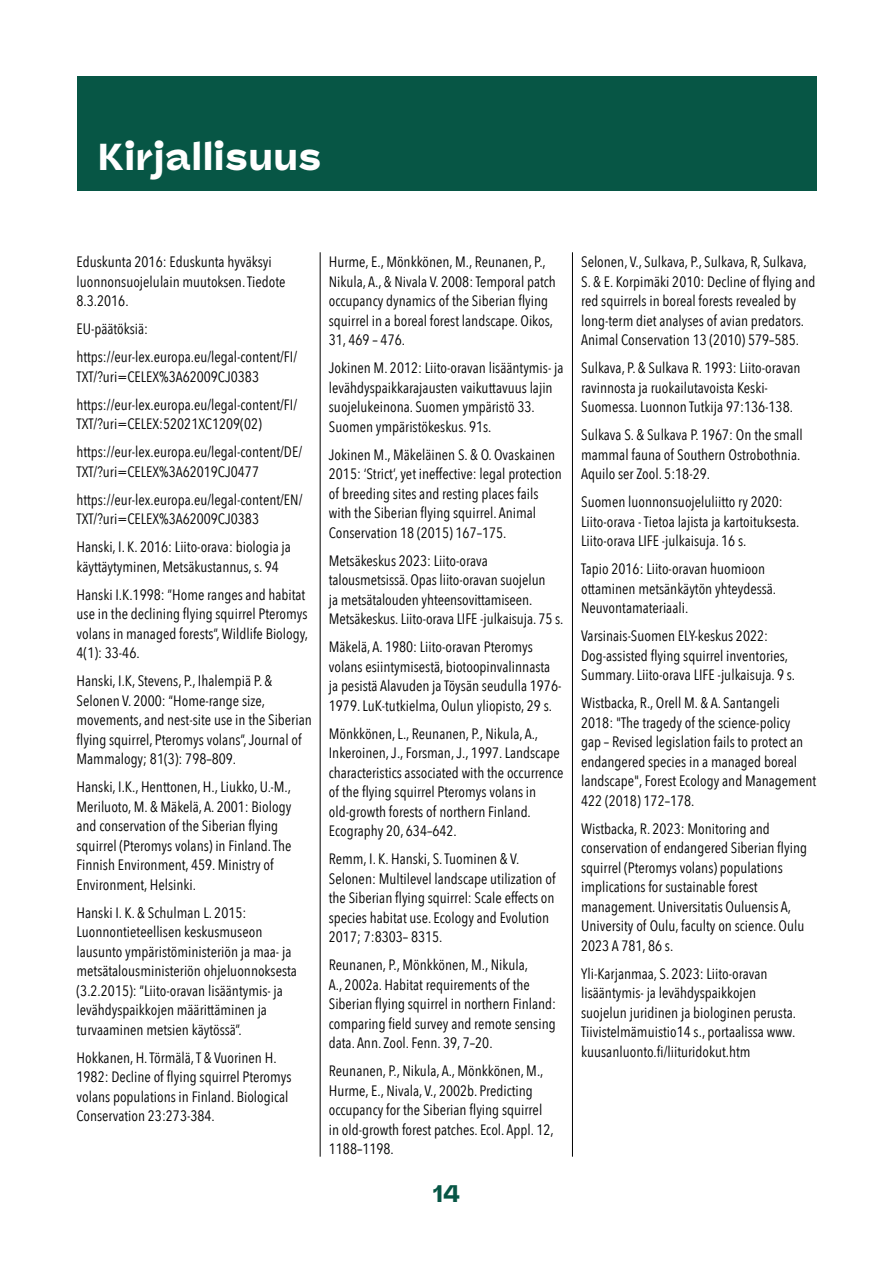
<style>
.page{position:relative;width:893px;height:1263px;background:#fff}
.page>*{position:absolute;margin:0;border:0;box-sizing:border-box;transform-origin:0 0}
.t1{font:900 37.5px "Panel Sans";letter-spacing:.01em;color:#fff}
.t2{font:900 24px "Panel Sans";color:#075645}
.t3{font:15px/19.5px "Avenir Next Condensed";color:#000}
</style>
<div class="page">
<div style="left:77px;top:77px;width:739px;height:114px;background:#075645"></div>
<hr style="left:320px;top:252px;width:1px;height:905px;background:#000">
<hr style="left:572px;top:252px;width:1px;height:905px;background:#000">
<h1 class="t1" style="left:98px;top:135px;width:225px">Kirjallisuus</h1>
<p class="t3" style="left:77px;top:252px;width:211px">Eduskunta 2016: Eduskunta hyväksyi luonnonsuojelulain muutoksen. Tiedote<br>8.3.2016.</p>
<p class="t3" style="left:77px;top:314px;width:222px;line-height:28px">EU-päätöksiä: https://eur-lex.europa.eu/legal-content/FI/</p>
<p class="t3" style="left:77px;top:362px;width:222px;line-height:28px">TXT/?uri=CELEX%3A62009CJ0383 https://eur-lex.europa.eu/legal-content/FI/</p>
<p class="t3" style="left:77px;top:409px;width:227px;line-height:28px">TXT/?uri=CELEX:52021XC1209(02) https://eur-lex.europa.eu/legal-content/DE/</p>
<p class="t3" style="left:77px;top:457px;width:227px;line-height:28px">TXT/?uri=CELEX%3A62019CJ0477 https://eur-lex.europa.eu/legal-content/EN/</p>
<p class="t3" style="left:77px;top:504px;width:216px;line-height:28px">TXT/?uri=CELEX%3A62009CJ0383<br>Hanski, I. K. 2016: Liito-orava: biologia ja</p>
<p class="t3" style="left:77px;top:552px;width:230px;line-height:28px">käyttäytyminen, Metsäkustannus, s. 94<br>Hanski I.K.1998: ”Home ranges and habitat</p>
<p class="t3" style="left:77px;top:604px;width:233px;text-align:justify">use in the declining flying squirrel Pteromys volans in managed forests”, Wildlife Biology, 4(1): 33-46.</p>
<p class="t3" style="left:77px;top:671px;width:237px">Hanski, I.K, Stevens, P., Ihalempiä P. &amp; Selonen V. 2000: “Home-range size, movements, and nest-site use in the Siberian flying squirrel, Pteromys volans”, Journal of Mammalogy; 81(3): 798–809.</p>
<p class="t3" style="left:77px;top:777px;width:216px">Hanski, I.K., Henttonen, H., Liukko, U.-M., Meriluoto, M. &amp; Mäkelä, A. 2001: Biology and conservation of the Siberian flying squirrel (Pteromys volans) in Finland. The Finnish Environment, 459. Ministry of Environment, Helsinki.</p>
<p class="t3" style="left:77px;top:902px;width:222px">Hanski I. K. &amp; Schulman L. 2015:<br>Luonnontieteellisen keskusmuseon lausunto ympäristöministeriön ja maa- ja metsätalousministeriön ohjeluonnoksesta (3.2.2015): ”Liito-oravan lisääntymis- ja levähdyspaikkojen määrittäminen ja turvaaminen metsien käytössä”.</p>
<p class="t3" style="left:77px;top:1047px;width:217px">Hokkanen, H. Törmälä, T &amp; Vuorinen H.<br>1982: Decline of flying squirrel Pteromys volans populations in Finland. Biological Conservation 23:273-384.</p>
<p class="t3" style="left:329px;top:252px;width:229px">Hurme, E., Mönkkönen, M., Reunanen, P., Nikula, A., &amp; Nivala V. 2008: Temporal patch occupancy dynamics of the Siberian flying squirrel in a boreal forest landscape. Oikos, 31, 469 – 476.</p>
<p class="t3" style="left:329px;top:358px;width:236px">Jokinen M. 2012: Liito-oravan lisääntymis- ja levähdyspaikkarajausten vaikuttavuus lajin suojelukeinona. Suomen ympäristö 33.<br>Suomen ympäristökeskus. 91s.</p>
<p class="t3" style="left:329px;top:444px;width:234px">Jokinen M., Mäkeläinen S. &amp; O. Ovaskainen 2015: ‘Strict’, yet ineffective: legal protection of breeding sites and resting places fails with the Siberian flying squirrel. Animal Conservation 18 (2015) 167–175.</p>
<p class="t3" style="left:329px;top:550px;width:236px">Metsäkeskus 2023: Liito-orava talousmetsissä. Opas liito-oravan suojelun<br>ja metsätalouden yhteensovittamiseen.<br>Metsäkeskus. Liito-orava LIFE -julkaisuja. 75 s.</p>
<p class="t3" style="left:329px;top:637px;width:234px">Mäkelä, A. 1980: Liito-oravan Pteromys volans esiintymisestä, biotoopinvalinnasta ja pesistä Alavuden ja Töysän seudulla 1976- 1979. LuK-tutkielma, Oulun yliopisto, 29 s.</p>
<p class="t3" style="left:329px;top:723px;width:236px">Mönkkönen, L., Reunanen, P., Nikula, A., Inkeroinen, J., Forsman, J., 1997. Landscape characteristics associated with the occurrence of the flying squirrel Pteromys volans in old-growth forests of northern Finland.<br>Ecography 20, 634–642.</p>
<p class="t3" style="left:329px;top:849px;width:228px">Remm, I. K. Hanski, S. Tuominen &amp; V.<br>Selonen: Multilevel landscape utilization of the Siberian flying squirrel: Scale effects on species habitat use. Ecology and Evolution 2017; 7:8303– 8315.</p>
<p class="t3" style="left:329px;top:955px;width:229px">Reunanen, P., Mönkkönen, M., Nikula,<br>A., 2002a. Habitat requirements of the Siberian flying squirrel in northern Finland: comparing field survey and remote sensing data. Ann. Zool. Fenn. 39, 7–20.</p>
<p class="t3" style="left:329px;top:1061px;width:226px">Reunanen, P., Nikula, A., Mönkkönen, M., Hurme, E., Nivala, V., 2002b. Predicting occupancy for the Siberian flying squirrel in old-growth forest patches. Ecol. Appl. 12, 1188–1198.</p>
<h2 class="t2" style="left:433px;top:1179px;width:29px">14</h2>
<p class="t3" style="left:581px;top:252px;width:236px">Selonen, V., Sulkava, P., Sulkava, R, Sulkava, S. &amp; E. Korpimäki 2010: Decline of flying and red squirrels in boreal forests revealed by long-term diet analyses of avian predators.<br>Animal Conservation 13 (2010) 579–585.</p>
<p class="t3" style="left:581px;top:358px;width:221px">Sulkava, P. &amp; Sulkava R. 1993: Liito-oravan ravinnosta ja ruokailutavoista Keski-<br>Suomessa. Luonnon Tutkija 97:136-138.</p>
<p class="t3" style="left:581px;top:425px;width:223px">Sulkava S. &amp; Sulkava P. 1967: On the small mammal fauna of Southern Ostrobothnia.<br>Aquilo ser Zool. 5:18-29.</p>
<p class="t3" style="left:581px;top:492px;width:220px">Suomen luonnonsuojeluliitto ry 2020:<br>Liito-orava - Tietoa lajista ja kartoituksesta.<br>Liito-orava LIFE -julkaisuja. 16 s.</p>
<p class="t3" style="left:581px;top:559px;width:197px">Tapio 2016: Liito-oravan huomioon ottaminen metsänkäytön yhteydessä.<br>Neuvontamateriaali.</p>
<p class="t3" style="left:581px;top:626px;width:216px">Varsinais-Suomen ELY-keskus 2022:<br>Dog-assisted flying squirrel inventories,<br>Summary. Liito-orava LIFE -julkaisuja. 9 s.</p>
<p class="t3" style="left:581px;top:693px;width:236px">Wistbacka, R., Orell M. &amp; A. Santangeli<br>2018: "The tragedy of the science-policy<br>gap – Revised legislation fails to protect an endangered species in a managed boreal landscape", Forest Ecology and Management 422 (2018) 172–178.</p>
<p class="t3" style="left:581px;top:818px;width:227px">Wistbacka, R. 2023: Monitoring and conservation of endangered Siberian flying squirrel (Pteromys volans) populations implications for sustainable forest management. Universitatis Ouluensis A, University of Oulu, faculty on science. Oulu 2023 A 781, 86 s.</p>
<p class="t3" style="left:581px;top:963px;width:216px">Yli-Karjanmaa, S. 2023: Liito-oravan lisääntymis- ja levähdyspaikkojen suojelun juridinen ja biologinen perusta.<br>Tiivistelmämuistio14 s., portaalissa www. kuusanluonto.fi/liituridokut.htm</p>
</div>
